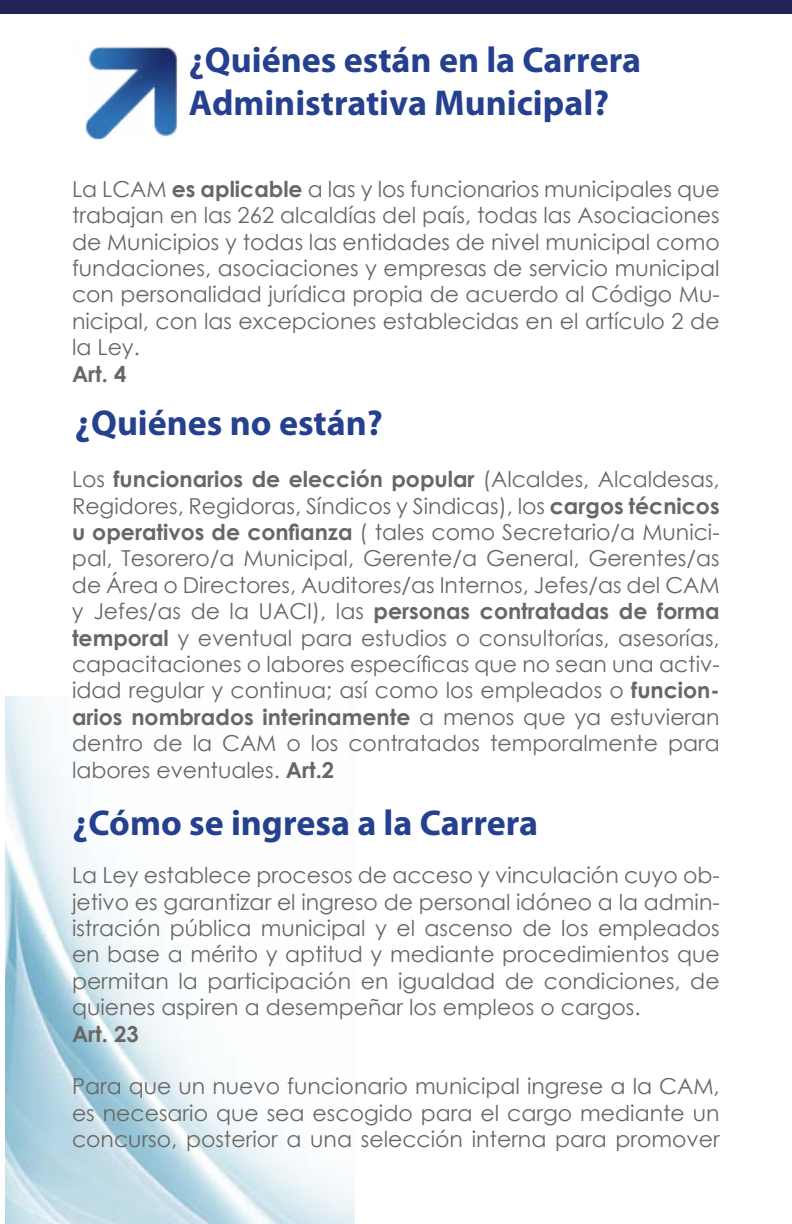
<style>
.page{position:relative;width:792px;height:1224px;background:#fff}
.page>*{position:absolute;margin:0;border:0;box-sizing:border-box;transform-origin:0 0}
.t1{font:700 36px/43.2px "Myriad Pro";color:#25408f}
.t2{font:22px/26.4px "Century Gothic";color:#686763;text-align:justify}
.t3{font:700 22px "Century Gothic";color:#686763}
.s1{font-weight:700}
</style>
<div class="page">
<img style="left:5px;top:696px;width:350px;height:528px">
<div style="left:0;top:0;width:792px;height:13px;background:#222257"></div>
<img style="left:85px;top:46px;width:93px;height:93px">
<h1 class="t1" style="left:189px;top:37px;width:454px">¿Quiénes están en la Carrera<br>Administrativa Municipal?</h1>
<p class="t2" style="left:72px;top:175px;width:649px">La LCAM <span class="s1">es aplicable</span> a las y los funcionarios municipales que trabajan en las 262 alcaldías del país, todas las Asociaciones de Municipios y todas las entidades de nivel municipal como fundaciones, asociaciones y empresas de servicio municipal con personalidad jurídica propia de acuerdo al Código Mu&shy;nicipal, con las excepciones establecidas en el artículo 2 de la Ley.</p>
<p class="t3" style="left:72px;top:357px;width:56px">Art. 4</p>
<h1 class="t1" style="left:75px;top:400px;width:309px">¿Quiénes no están?</h1>
<p class="t2" style="left:72px;top:466px;width:649px">Los <span class="s1">funcionarios de elección popular</span> (Alcaldes, Alcaldesas, Regidores, Regidoras, Síndicos y Sindicas), los <span class="s1">cargos técnicos u operativos de confianza</span> ( tales como Secretario/a Munici&shy;pal, Tesorero/a Municipal, Gerente/a General, Gerentes/as de Área o Directores, Auditores/as Internos, Jefes/as del CAM y Jefes/as de la UACI), las <span class="s1">personas contratadas de forma temporal</span> y eventual para estudios o consultorías, asesorías, capacitaciones o labores específicas que no sean una activ&shy;idad regular y continua; así como los empleados o <span class="s1">funcion&shy;arios nombrados interinamente</span> a menos que ya estuvieran dentro de la CAM o los contratados temporalmente para labores eventuales. <span class="s1">Art.2</span></p>
<h1 class="t1" style="left:73px;top:800px;width:467px">¿Cómo se ingresa a la Carrera</h1>
<p class="t2" style="left:72px;top:862px;width:649px">La Ley establece procesos de acceso y vinculación cuyo ob&shy;jetivo es garantizar el ingreso de personal idóneo a la admin&shy;istración pública municipal y el ascenso de los empleados en base a mérito y aptitud y mediante procedimientos que permitan la participación en igualdad de condiciones, de quienes aspiren a desempeñar los empleos o cargos.</p>
<p class="t3" style="left:72px;top:1017px;width:68px">Art. 23</p>
<p class="t2" style="left:72px;top:1073px;width:649px">Para que un nuevo funcionario municipal ingrese a la CAM, es necesario que sea escogido para el cargo mediante un concurso, posterior a una selección interna para promover</p>
</div>
